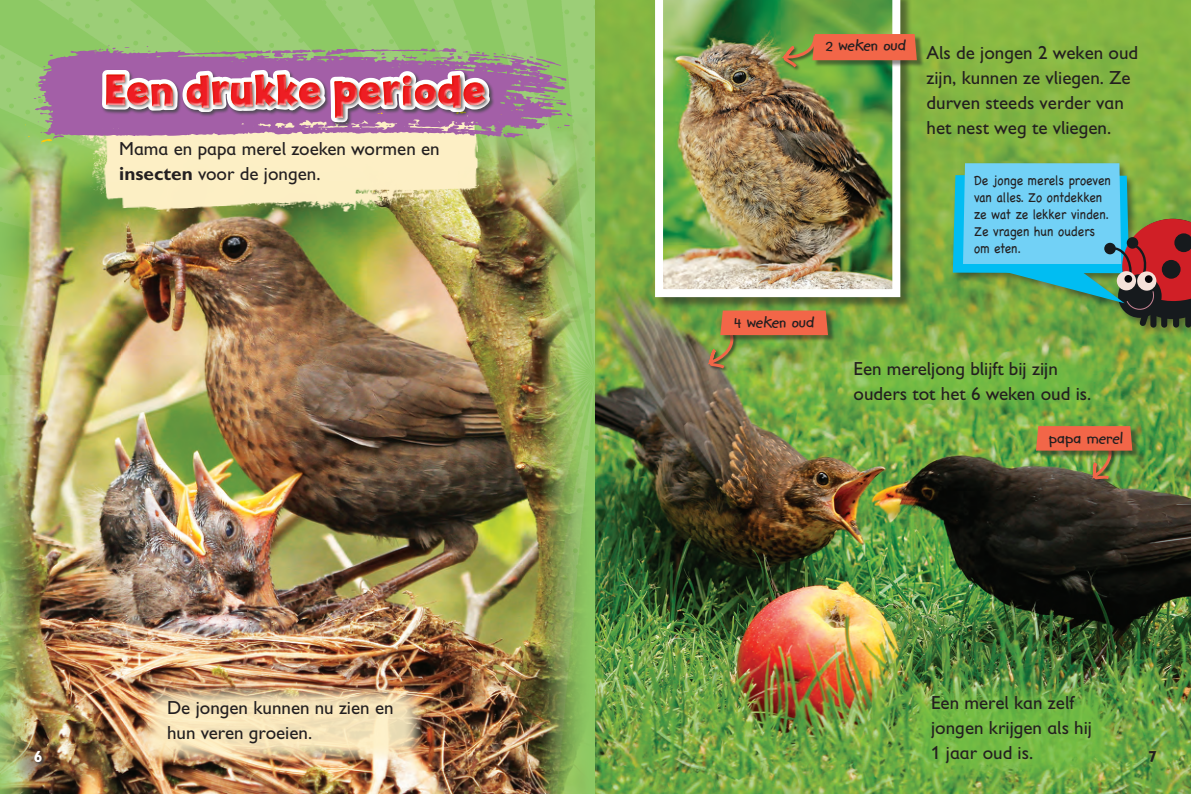
<style>
.page{position:relative;width:1191px;height:794px;background:#fff}
.page>*{position:absolute;margin:0;border:0;box-sizing:border-box;transform-origin:0 0}
.t1{font:700 45px "Billy";letter-spacing:.03em;color:#ee1d23;scale:.9 1}
.t2{font:19px/25px "Gill Sans Infant Std";color:#231f20}
.t3{font:700 18px "Kidprint";color:#231f20}
.t4{font:700 16px "Gill Sans Infant Std";color:#fff}
.t5{font:700 16px "Gill Sans Infant Std";color:#231f20}
.t6{font:14px/16.8px "Chalkboard";color:#231f20;scale:.87 1}
.s1{font-weight:700}
</style>
<div class="page">
<img style="left:0;top:0;width:595px;height:109px">
<img style="left:595px;top:0;width:596px;height:794px">
<img style="left:0;top:109px;width:597px;height:685px">
<img style="left:73px;top:137px;width:406px;height:83px">
<svg style="left:35px;top:49px;width:62px;height:88px;background:#9f7899"></svg>
<svg style="left:33px;top:97px;width:14px;height:6px"></svg>
<svg style="left:41px;top:132px;width:23px;height:11px"></svg>
<svg style="left:37px;top:117px;width:2px;height:6px"></svg>
<div style="left:656px;top:0;width:256px;height:309px;background:#231f20;opacity:.5"></div>
<img style="left:655px;top:0;width:245px;height:297px">
<div style="left:950px;top:161px;width:241px;height:176px;background:#231f20;opacity:.5"></div>
<div style="left:1161px;top:311px;width:6px;height:17px;background:#161a1d;border-radius:3px"></div>
<div style="left:1173px;top:311px;width:6px;height:17px;background:#161a1d;border-radius:3px"></div>
<svg style="left:952px;top:163px;width:239px;height:163px;background:#6ba398"></svg>
<div style="left:782px;top:35px;width:39px;height:37px;background:#231f20;opacity:.75"></div>
<div style="left:813px;top:35px;width:111px;height:32px;background:#231f20;opacity:.5"></div>
<svg style="left:780px;top:33px;width:137px;height:38px;background:#b17d45"></svg>
<div style="left:707px;top:330px;width:31px;height:43px;background:#231f20;opacity:.75"></div>
<div style="left:721px;top:311px;width:114px;height:31px;background:#231f20;opacity:.5"></div>
<img style="left:705px;top:276px;width:123px;height:95px">
<div style="left:1091px;top:440px;width:25px;height:44px;background:#231f20;opacity:.75"></div>
<img style="left:1036px;top:363px;width:151px;height:119px">
<svg style="left:15px;top:742px;width:43px;height:43px"></svg>
<svg style="left:843px;top:351px;width:263px;height:61px;background:#77b545"></svg>
<svg style="left:907px;top:685px;width:207px;height:91px;background:#70b245"></svg>
<svg style="left:144px;top:687px;width:278px;height:73px;background:#e7d0a8"></svg>
<svg style="left:34px;top:750px;width:13px;height:17px"></svg>
<svg style="left:97px;top:40px;width:476px;height:114px;background:#b2a59a"></svg>
<div style="left:105px;top:74px;width:382px;height:46px;background:#fff;opacity:.75"></div>
<div style="left:104px;top:72px;width:383px;height:47px;background:#f15122;opacity:.75"></div>
<p class="t1" style="left:105px;top:64px;width:424px">Een drukke periode</p>
<p class="t2" style="left:119px;top:136px;width:322px">Mama en papa merel zoeken wormen en <span class="s1">insecten</span> voor de jongen.</p>
<p class="t3" style="left:825px;top:36px;width:82px">2 weken oud</p>
<p class="t2" style="left:926px;top:40px;width:213px">Als de jongen 2 weken oud zijn, kunnen ze vliegen. Ze durven steeds verder van het nest weg te vliegen.</p>
<p class="t6" style="left:974px;top:172px;width:158px">De jonge merels proeven van alles. Zo ontdekken ze wat ze lekker vinden.<br>Ze vragen hun ouders om eten.</p>
<p class="t3" style="left:734px;top:312px;width:82px">4 weken oud</p>
<p class="t2" style="left:853px;top:355px;width:239px">Een mereljong blijft bij zijn ouders tot het 6 weken oud is.</p>
<p class="t3" style="left:1048px;top:428px;width:76px">papa merel</p>
<p class="t2" style="left:931px;top:690px;width:162px">Een merel kan zelf jongen krijgen als hij<br>1 jaar oud is.</p>
<p class="t2" style="left:167px;top:695px;width:228px">De jongen kunnen nu zien en hun veren groeien.</p>
<p class="t4" style="left:34px;top:747px;width:10px">6</p>
<p class="t5" style="left:1148px;top:747px;width:10px">7</p>
</div>
